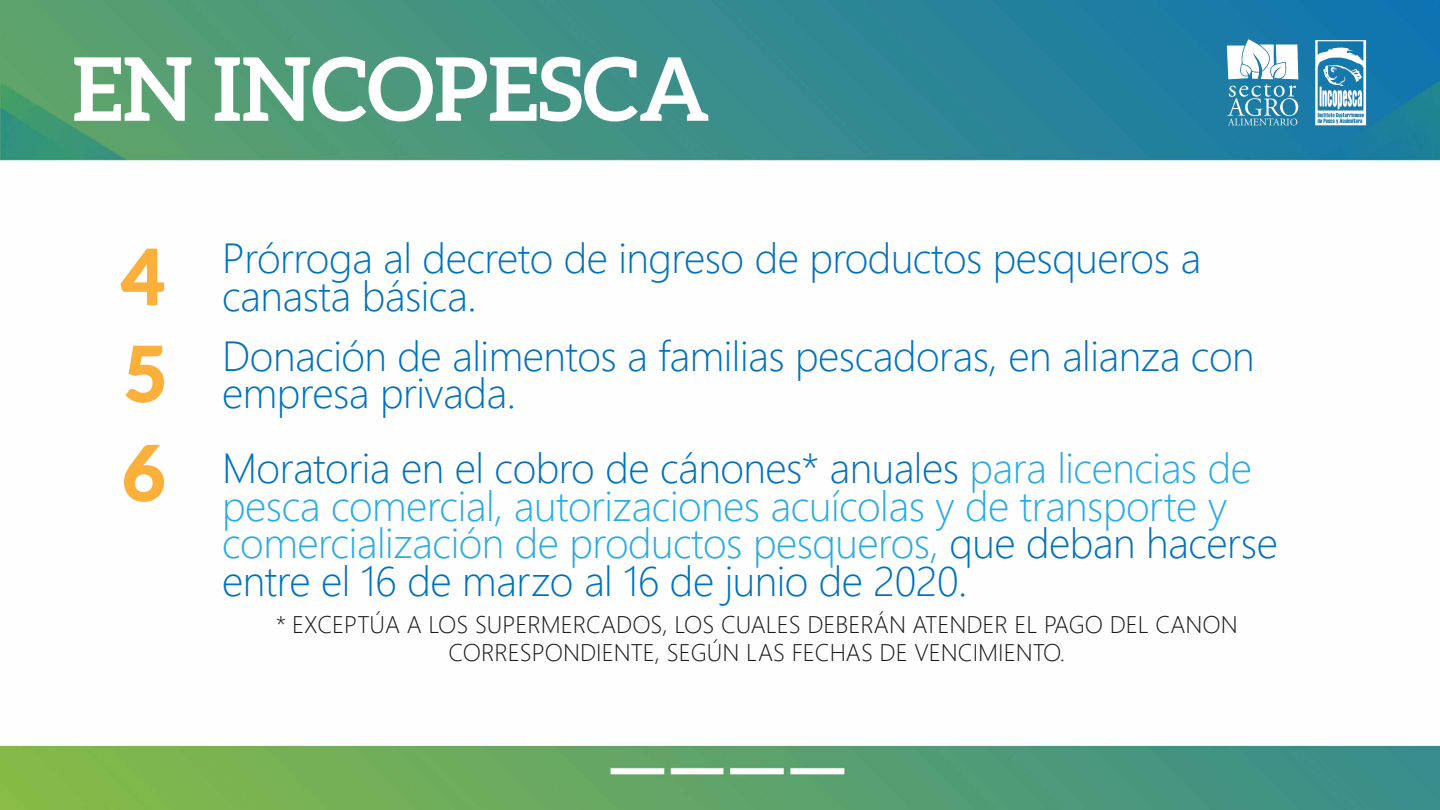
<style>
.page{position:relative;width:1440px;height:810px;background:#fff}
.page>*{position:absolute;margin:0;border:0;box-sizing:border-box;transform-origin:0 0}
.t1{font:700 87.75px "Aleo";color:#fff}
.t2{font:700 75px/98.1px "Aleo";color:#fbb03b;text-align:justify}
.t3{font:300 42px/37.5px "Segoe UI";letter-spacing:-.01em;color:#29abe2}
.t4{font:300 42px/37.5px "Segoe UI";letter-spacing:-.01em;color:#0071bc}
.t5{font:300 24px/27.8px "Segoe UI";color:#1a1a1a;text-align:center}
.s1{color:#0071bc}
</style>
<div class="page">
<img style="left:0;top:0;width:1440px;height:810px">
<svg style="left:119px;top:247px;width:47px;height:59px"></svg>
<svg style="left:124px;top:345px;width:41px;height:59px"></svg>
<svg style="left:123px;top:443px;width:42px;height:60px"></svg>
<svg style="left:1227px;top:39px;width:71px;height:86px"></svg>
<svg style="left:1315px;top:40px;width:51px;height:85px"></svg>
<h1 class="t1" style="left:73px;top:38px;width:639px">EN INCOPESCA</h1>
<h2 class="t2" style="left:121px;top:227px;width:45px">4<br>5<br>6</h2>
<p class="t4" style="left:222px;top:236px;width:981px">Prórroga al decreto de ingreso de productos pesqueros a canasta básica.</p>
<p class="t4" style="left:222px;top:333px;width:1034px">Donación de alimentos a familias pescadoras, en alianza con empresa privada.</p>
<p class="t3" style="left:222px;top:446px;width:1057px"><span class="s1">Moratoria en el cobro de cánones* anuales</span> para licencias de pesca comercial, autorizaciones acuícolas y de transporte y comercialización de productos pesqueros, <span class="s1">que deban hacerse entre el 16 de marzo al 16 de junio de 2020.</span></p>
<p class="t5" style="left:276px;top:609px;width:963px">* EXCEPTÚA A LOS SUPERMERCADOS, LOS CUALES DEBERÁN ATENDER EL PAGO DEL CANON<br>CORRESPONDIENTE, SEGÚN LAS FECHAS DE VENCIMIENTO.</p>
</div>
